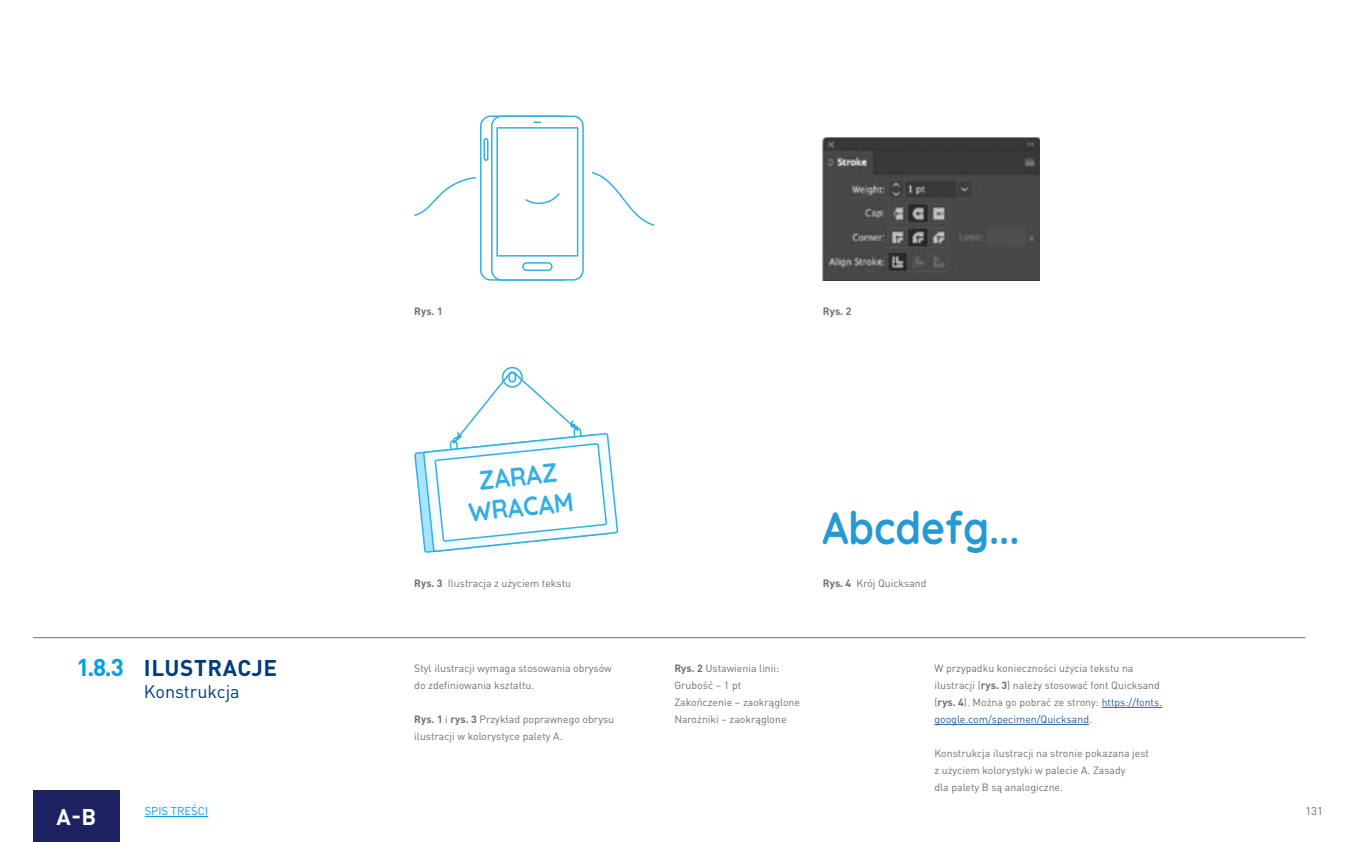
<style>
.page{position:relative;width:1348px;height:842px;background:#fff}
.page>*{position:absolute;margin:0;border:0;box-sizing:border-box;transform-origin:0 0}
.t1{font:700 45px "Quicksand";color:#2499d4;scale:.91 1}
.t2{font:700 26.7px "Quicksand";color:#33b0e0;scale:.91 1}
.t3{font:700 26.55px "Quicksand";color:#33b0e0;scale:.91 1}
.t4{font:700 22.5px "DIN Pro Pl";letter-spacing:.025em;color:#003d7c}
.t5{font:700 22.5px "DIN Pro Pl";color:#fff}
.t6{font:18px "DIN Pro Pl";color:#003d7c}
.t7{font:11.25px "DIN Pro Pl";color:#009fe3}
.t8{font:11.25px "DIN Pro Pl";color:#706f6f}
.t9{font:10.5px/17px "DIN Pro Pl";color:#706f6f}
.t10{font:700 10.5px "DIN Pro Pl";color:#706f6f}
.s1{font-size:24px;color:#009fe3}
.s2{font-weight:700}
.s3{color:#275b9b}
</style>
<div class="page">
<hr style="left:33px;top:637px;width:1272px;height:1px;background:#706f6f">
<hr style="left:145px;top:816px;width:63px;height:1px;background:#009fe3">
<div style="left:33px;top:791px;width:87px;height:51px;background:#1d2362"></div>
<img style="left:822px;top:137px;width:217px;height:144px">
<div style="left:480px;top:115px;width:92px;height:166px;border:2px solid #33b0e0;border-radius:10px"></div>
<div style="left:491px;top:116px;width:92px;height:164px;background:#fff;border-radius:10px"></div>
<div style="left:491px;top:115px;width:92px;height:166px;border:2px solid #33b0e0;border-radius:10px"></div>
<div style="left:496px;top:127px;width:82px;height:130px;background:#fff;border:2px solid #33b0e0"></div>
<div style="left:522px;top:262px;width:30px;height:9px;border:2px solid #33b0e0;border-radius:4px"></div>
<div style="left:483px;top:138px;width:5px;height:23px;border:2px solid #33b0e0;border-radius:2px"></div>
<svg style="left:414px;top:171px;width:241px;height:56px"></svg>
<hr style="left:1101px;top:707px;width:60px;height:1px;background:#275b9b">
<hr style="left:934px;top:724px;width:154px;height:1px;background:#275b9b">
<div style="left:501px;top:367px;width:21px;height:21px;border:2px solid #33b0e0;border-radius:50%"></div>
<svg style="left:414px;top:371px;width:205px;height:182px"></svg>
<p class="t10" style="left:414px;top:304px;width:30px">Rys. 1</p>
<p class="t10" style="left:822px;top:304px;width:30px">Rys. 2</p>
<h3 class="t3" style="left:476px;top:460px;width:88px;rotate:-6deg">ZARAZ</h3>
<h2 class="t2" style="left:466px;top:492px;width:117px;rotate:-6deg">WRACAM</h2>
<h1 class="t1" style="left:822px;top:493px;width:218px">Abcdefg...</h1>
<h3 class="t4" style="left:77px;top:653px;width:202px"><span class="s1">1.8.3</span> ILUSTRACJE</h3>
<h3 class="t6" style="left:144px;top:680px;width:97px">Konstrukcja</h3>
<p class="t9" style="left:414px;top:574px;width:158px"><span class="s2">Rys. 3</span> Ilustracja z użyciem tekstu</p>
<p class="t9" style="left:822px;top:574px;width:105px"><span class="s2">Rys. 4</span> Krój Quicksand</p>
<p class="t9" style="left:414px;top:659px;width:199px">Styl ilustracji wymaga stosowania obrysów do zdefiniowania kształtu.</p>
<p class="t9" style="left:414px;top:710px;width:201px"><span class="s2">Rys. 1</span> i <span class="s2">rys. 3</span> Przykład poprawnego obrysu ilustracji w kolorystyce palety A.</p>
<p class="t9" style="left:674px;top:659px;width:127px"><span class="s2">Rys. 2</span> Ustawienia linii:<br>Grubość – 1 pt<br>Zakończenie – zaokrąglone<br>Narożniki – zaokrąglone</p>
<p class="t9" style="left:934px;top:659px;width:229px">W przypadku konieczności użycia tekstu na ilustracji (<span class="s2">rys. 3</span>) należy stosować font Quicksand (<span class="s2">rys. 4</span>). Można go pobrać ze strony: <span class="s3">https://fonts. google.com/specimen/Quicksand</span>.</p>
<p class="t9" style="left:934px;top:744px;width:216px">Konstrukcja ilustracji na stronie pokazana jest z użyciem kolorystyki w palecie A. Zasady<br>dla palety B są analogiczne.</p>
<h3 class="t5" style="left:57px;top:801px;width:41px">A-B</h3>
<p class="t7" style="left:145px;top:804px;width:65px">SPIS TREŚCI</p>
<p class="t8" style="left:1305px;top:804px;width:19px">131</p>
</div>
